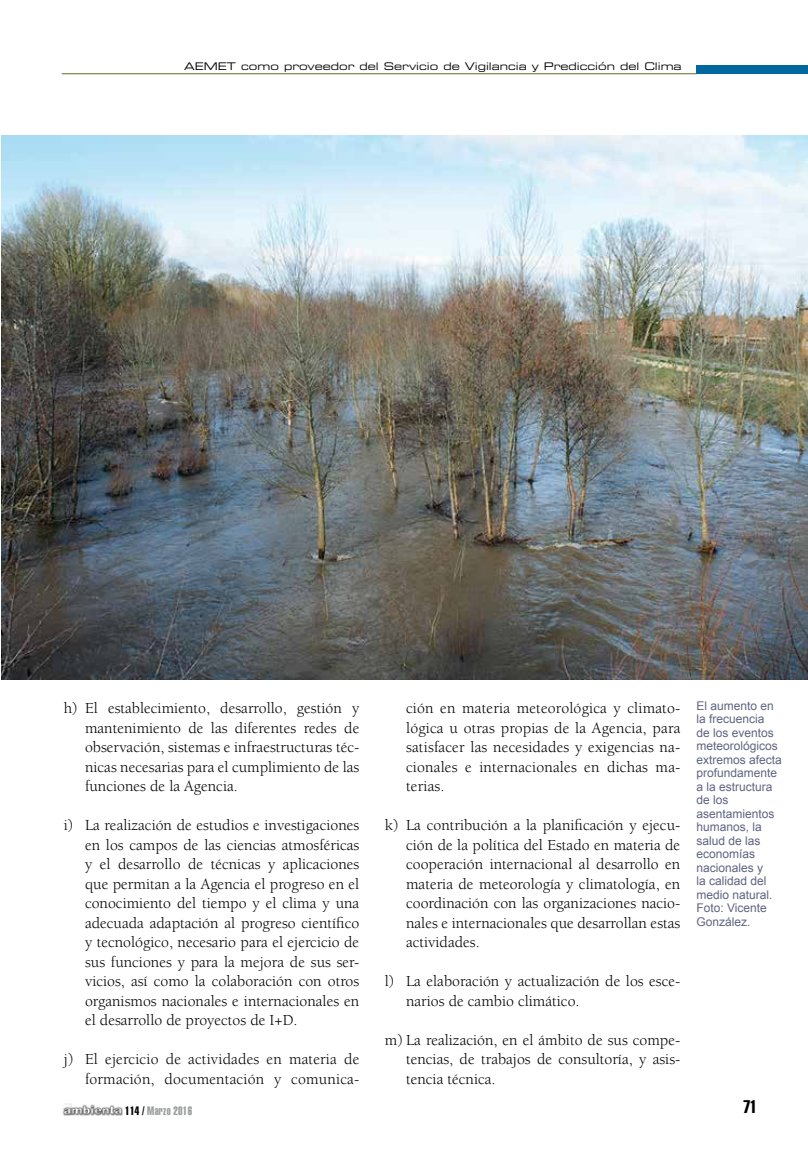
<style>
.page{position:relative;width:808px;height:1149px;background:#fff}
.page>*{position:absolute;margin:0;border:0;box-sizing:border-box;transform-origin:0 0}
.t1{font:18px "Helvetica LT Std Extra Comp";color:#000}
.t2{font:15.75px/19.5px "Berkeley Std";color:#000;text-align:justify}
.t3{font:12px/13.5px "Arial";color:#5f6581}
.t4{font:12px "Helvetica LT Std Extra Comp";letter-spacing:.025em;color:#9c9e9f}
.t5{font:10.5px "Eurostile LT Std Ex 2";color:#000}
.s1{color:#000}
</style>
<div class="page">
<div style="left:696px;top:65px;width:112px;height:9px;background:#00689e"></div>
<hr style="left:62px;top:73px;width:635px;height:1px;background:#5f6d27">
<img style="left:62px;top:1103px;width:61px;height:13px">
<img style="left:1px;top:135px;width:807px;height:544px">
<p class="t5" style="left:184px;top:59px;width:499px">AEMET como proveedor del Servicio de Vigilancia y Predicción del Clima</p>
<p class="t2" style="left:85px;top:698px;width:276px;text-indent:-21px">h) El establecimiento, desarrollo, gestión y mantenimiento de las diferentes redes de observación, sistemas e infraestructuras téc&shy;nicas necesarias para el cumplimiento de las funciones de la Agencia.</p>
<p class="t2" style="left:85px;top:815px;width:276px;text-indent:-21px">i) La realización de estudios e investigaciones en los campos de las ciencias atmosféricas y el desarrollo de técnicas y aplicaciones que permitan a la Agencia el progreso en el conocimiento del tiempo y el clima y una adecuada adaptación al progreso científico y tecnológico, necesario para el ejercicio de sus funciones y para la mejora de sus ser&shy;vicios, así como la colaboración con otros organismos nacionales e internacionales en el desarrollo de proyectos de I+D.</p>
<p class="t2" style="left:64px;top:1049px;width:297px;text-align:right">j) El ejercicio de actividades en materia de formación, documentación y comunica-</p>
<p class="t2" style="left:406px;top:698px;width:276px">ción en materia meteorológica y climato&shy;lógica u otras propias de la Agencia, para satisfacer las necesidades y exigencias na&shy;cionales e internacionales en dichas ma&shy;terias.</p>
<p class="t2" style="left:406px;top:815px;width:276px;text-indent:-21px">k) La contribución a la planificación y ejecu&shy;ción de la política del Estado en materia de cooperación internacional al desarrollo en materia de meteorología y climatología, en coordinación con las organizaciones nacio&shy;nales e internacionales que desarrollan estas actividades.</p>
<p class="t2" style="left:406px;top:971px;width:276px;text-indent:-21px">l) La elaboración y actualización de los esce&shy;narios de cambio climático.</p>
<p class="t2" style="left:406px;top:1030px;width:276px;text-indent:-21px">m) La realización, en el ámbito de sus compe&shy;tencias, de trabajos de consultoría, y asis&shy;tencia técnica.</p>
<p class="t3" style="left:696px;top:698px;width:87px">El aumento en la frecuencia<br>de los eventos meteorológicos extremos afecta profundamente a la estructura de los asentamientos humanos, la salud de las economías nacionales y<br>la calidad del medio natural.<br>Foto: Vicente<br>González.</p>
<p class="t4" style="left:125px;top:1103px;width:68px"><span class="s1">114 /</span> Marzo 2016</p>
<p class="t1" style="left:744px;top:1095px;width:15px">71</p>
</div>
